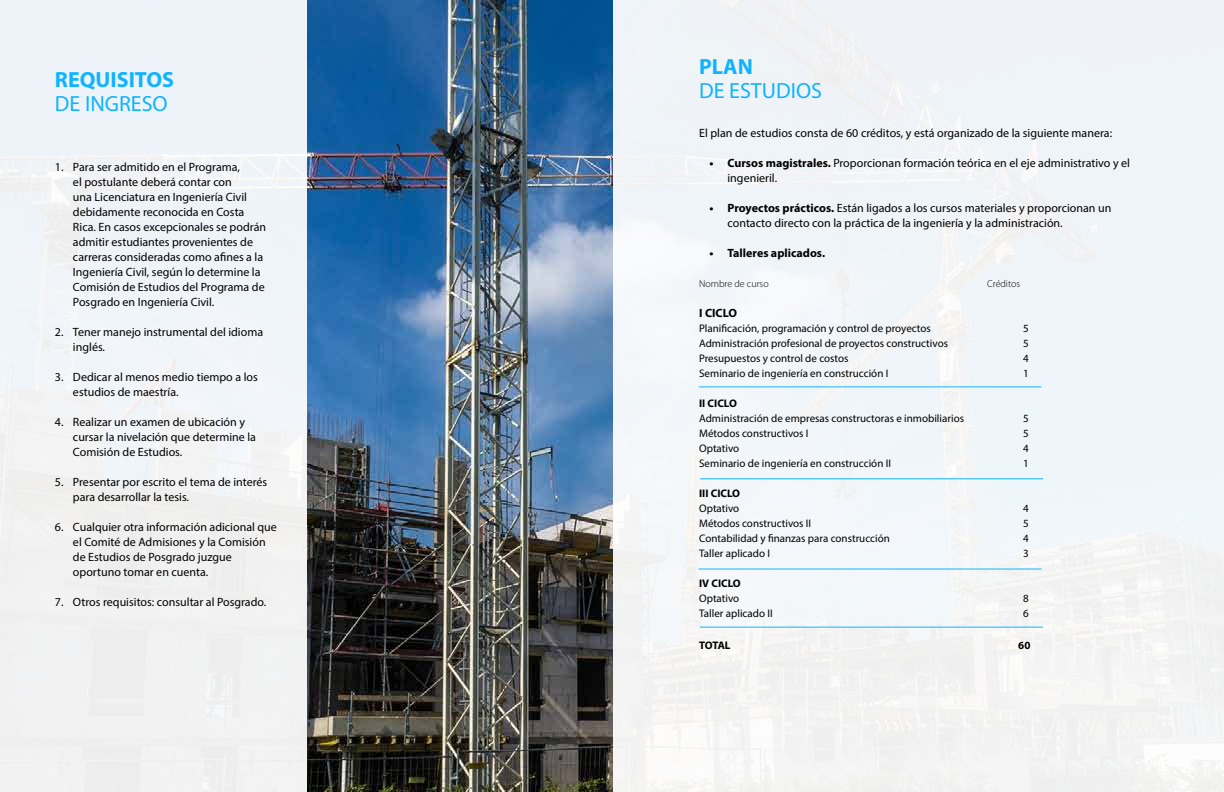
<style>
.page{position:relative;width:1224px;height:792px;background:#fff}
.page>*{position:absolute;margin:0;border:0;box-sizing:border-box;transform-origin:0 0}
.t1{font:22px "Myriad Pro";color:#10b3ff}
.t2{font:700 22px "Myriad Pro";color:#10b3ff}
.t3{font:12px/15px "Myriad Pro";color:#000}
.t4{font:700 12px "Myriad Pro";color:#000}
.t5{font:11px "Myriad Pro";color:#000}
.t6{font:700 11px "Myriad Pro";color:#000}
.t7{font:300 10px "Myriad Pro";color:#000}
.s1{font-weight:700}
</style>
<div class="page">
<img style="left:307px;top:0;width:306px;height:792px">
<div style="left:613px;top:0;width:611px;height:792px;background:#f1f5f8"></div>
<div style="left:0;top:0;width:307px;height:792px;background:#f0f3f7"></div>
<hr style="left:700px;top:479px;width:343px;height:1px;background:#10b3ff">
<hr style="left:698px;top:569px;width:343px;height:1px;background:#10b3ff">
<hr style="left:700px;top:627px;width:343px;height:1px;background:#10b3ff">
<hr style="left:699px;top:387px;width:342px;height:1px;background:#10b3ff">
<h1 class="t2" style="left:55px;top:66px;width:121px">REQUISITOS</h1>
<h1 class="t1" style="left:55px;top:90px;width:114px">DE INGRESO</h1>
<p class="t3" style="left:73px;top:160px;width:195px;text-indent:-18px">1. Para ser admitido en el Programa,<br>el postulante deberá contar con<br>una Licenciatura en Ingeniería Civil debidamente reconocida en Costa Rica. En casos excepcionales se podrán admitir estudiantes provenientes de carreras consideradas como afines a la Ingeniería Civil, según lo determine la Comisión de Estudios del Programa de Posgrado en Ingeniería Civil.</p>
<p class="t3" style="left:73px;top:325px;width:192px;text-indent:-18px">2. Tener manejo instrumental del idioma inglés.</p>
<p class="t3" style="left:73px;top:370px;width:186px;text-indent:-18px">3. Dedicar al menos medio tiempo a los estudios de maestría.</p>
<p class="t3" style="left:73px;top:415px;width:185px;text-indent:-18px">4. Realizar un examen de ubicación y cursar la nivelación que determine la<br>Comisión de Estudios.</p>
<p class="t3" style="left:73px;top:475px;width:196px;text-indent:-18px">5. Presentar por escrito el tema de interés para desarrollar la tesis.</p>
<p class="t3" style="left:73px;top:520px;width:205px;text-indent:-18px">6. Cualquier otra información adicional que el Comité de Admisiones y la Comisión de Estudios de Posgrado juzgue oportuno tomar en cuenta.</p>
<p class="t3" style="left:55px;top:595px;width:213px">7. Otros requisitos: consultar al Posgrado.</p>
<h1 class="t2" style="left:699px;top:52px;width:55px">PLAN</h1>
<h1 class="t1" style="left:699px;top:77px;width:124px">DE ESTUDIOS</h1>
<p class="t3" style="left:699px;top:126px;width:415px">El plan de estudios consta de 60 créditos, y está organizado de la siguiente manera:</p>
<p class="t3" style="left:728px;top:156px;width:404px;text-indent:-18px"><span class="s1">• Cursos magistrales.</span> Proporcionan formación teórica en el eje administrativo y el ingenieril.</p>
<p class="t3" style="left:728px;top:201px;width:385px;text-indent:-18px"><span class="s1">• Proyectos prácticos.</span> Están ligados a los cursos materiales y proporcionan un contacto directo con la práctica de la ingeniería y la administración.</p>
<p class="t4" style="left:710px;top:245px;width:117px">• Talleres aplicados.</p>
<p class="t7" style="left:699px;top:278px;width:71px">Nombre de curso</p>
<p class="t7" style="left:987px;top:278px;width:34px">Créditos</p>
<p class="t4" style="left:699px;top:305px;width:39px">I CICLO</p>
<p class="t5" style="left:699px;top:322px;width:233px">Planificación, programación y control de proyectos</p>
<p class="t5" style="left:1023px;top:322px;width:7px">5</p>
<p class="t5" style="left:699px;top:337px;width:250px">Administración profesional de proyectos constructivos</p>
<p class="t5" style="left:1023px;top:337px;width:7px">5</p>
<p class="t5" style="left:699px;top:352px;width:151px">Presupuestos y control de costos</p>
<p class="t5" style="left:1023px;top:352px;width:7px">4</p>
<p class="t5" style="left:699px;top:367px;width:191px">Seminario de ingeniería en construcción I</p>
<p class="t5" style="left:1023px;top:367px;width:7px">1</p>
<p class="t6" style="left:699px;top:396px;width:39px">II CICLO</p>
<p class="t5" style="left:699px;top:412px;width:266px">Administración de empresas constructoras e inmobiliarios</p>
<p class="t5" style="left:1023px;top:412px;width:7px">5</p>
<p class="t5" style="left:699px;top:427px;width:111px">Métodos constructivos I</p>
<p class="t5" style="left:1023px;top:427px;width:7px">5</p>
<p class="t5" style="left:699px;top:442px;width:42px">Optativo</p>
<p class="t5" style="left:1023px;top:442px;width:7px">4</p>
<p class="t5" style="left:699px;top:457px;width:193px">Seminario de ingeniería en construcción II</p>
<p class="t5" style="left:1023px;top:457px;width:7px">1</p>
<p class="t6" style="left:699px;top:486px;width:42px">III CICLO</p>
<p class="t5" style="left:699px;top:502px;width:42px">Optativo</p>
<p class="t5" style="left:1023px;top:502px;width:7px">4</p>
<p class="t5" style="left:699px;top:517px;width:114px">Métodos constructivos II</p>
<p class="t5" style="left:1023px;top:517px;width:7px">5</p>
<p class="t5" style="left:699px;top:532px;width:192px">Contabilidad y finanzas para construcción</p>
<p class="t5" style="left:1023px;top:532px;width:7px">4</p>
<p class="t5" style="left:699px;top:547px;width:72px">Taller aplicado I</p>
<p class="t5" style="left:1023px;top:547px;width:7px">3</p>
<p class="t6" style="left:699px;top:576px;width:43px">IV CICLO</p>
<p class="t5" style="left:699px;top:592px;width:42px">Optativo</p>
<p class="t5" style="left:1023px;top:592px;width:7px">8</p>
<p class="t5" style="left:699px;top:607px;width:75px">Taller aplicado II</p>
<p class="t5" style="left:1023px;top:607px;width:7px">6</p>
<p class="t6" style="left:699px;top:638px;width:33px">TOTAL</p>
<p class="t6" style="left:1018px;top:638px;width:14px">60</p>
</div>
